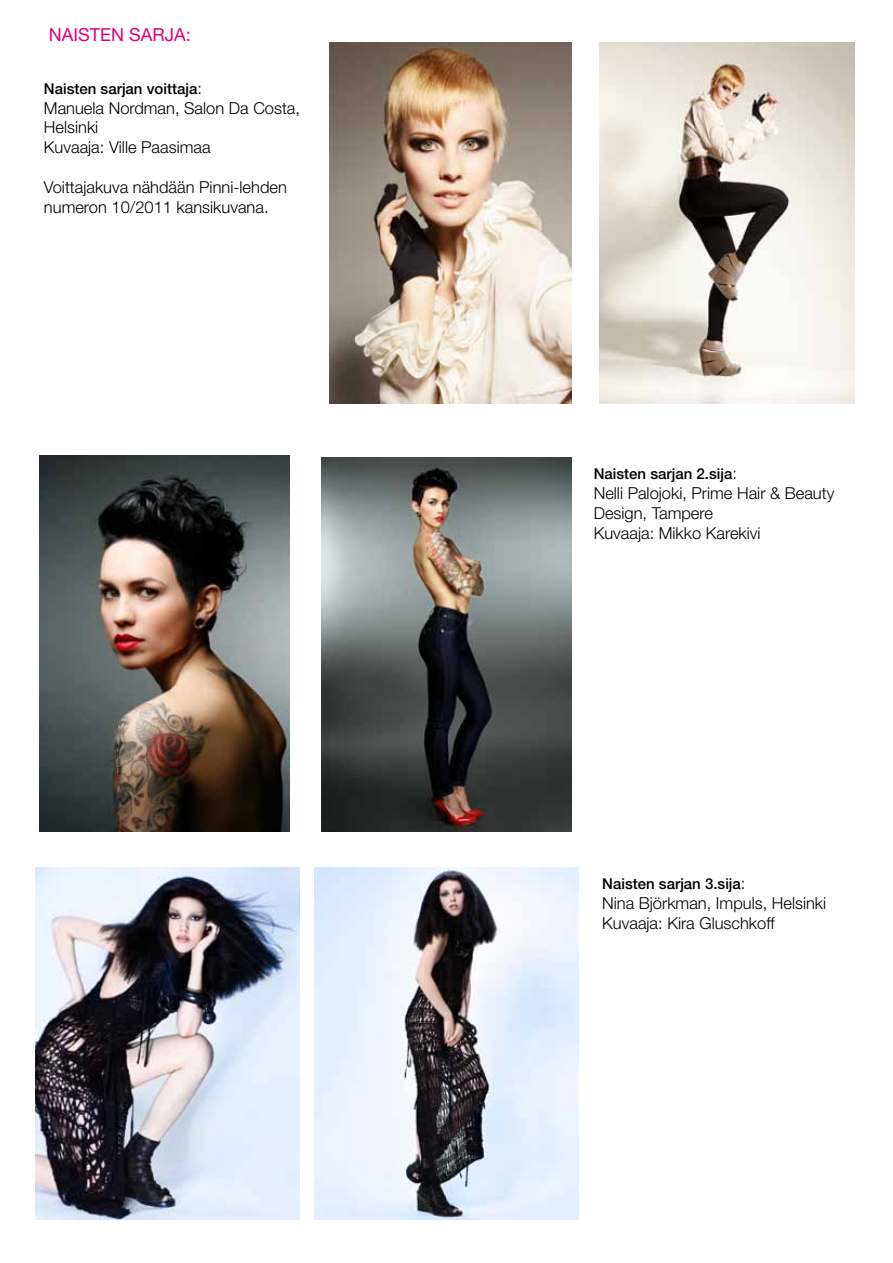
<style>
.page{position:relative;width:893px;height:1263px;background:#fff}
.page>*{position:absolute;margin:0;border:0;box-sizing:border-box;transform-origin:0 0}
.t1{font:18px "Helvetica Neue";color:#e2007a}
.t2{font:300 16.5px/19.8px "Helvetica Neue";color:#000}
.t3{font:500 15px "Helvetica Neue";color:#000}
.s1{font-weight:300;font-size:16.5px}
</style>
<div class="page">
<img style="left:599px;top:43px;width:256px;height:360px">
<img style="left:39px;top:455px;width:251px;height:376px">
<img style="left:322px;top:458px;width:249px;height:373px">
<img style="left:35px;top:867px;width:264px;height:352px">
<img style="left:315px;top:867px;width:263px;height:352px">
<img style="left:330px;top:43px;width:241px;height:360px">
<p class="t1" style="left:49px;top:24px;width:143px">NAISTEN SARJA:</p>
<p class="t3" style="left:44px;top:80px;width:159px">Naisten sarjan voittaja<span class="s1">:</span></p>
<p class="t2" style="left:44px;top:97px;width:258px">Manuela Nordman, Salon Da Costa,<br>Helsinki<br>Kuvaaja: Ville Paasimaa</p>
<p class="t2" style="left:44px;top:177px;width:244px">Voittajakuva nähdään Pinni-lehden numeron 10/2011 kansikuvana.</p>
<p class="t3" style="left:594px;top:465px;width:145px">Naisten sarjan 2.sija<span class="s1">:</span></p>
<p class="t2" style="left:594px;top:483px;width:242px">Nelli Palojoki, Prime Hair &amp; Beauty<br>Design, Tampere<br>Kuvaaja: Mikko Karekivi</p>
<p class="t3" style="left:602px;top:875px;width:145px">Naisten sarjan 3.sija<span class="s1">:</span></p>
<p class="t2" style="left:602px;top:893px;width:225px">Nina Björkman, Impuls, Helsinki<br>Kuvaaja: Kira Gluschkoff</p>
</div>
